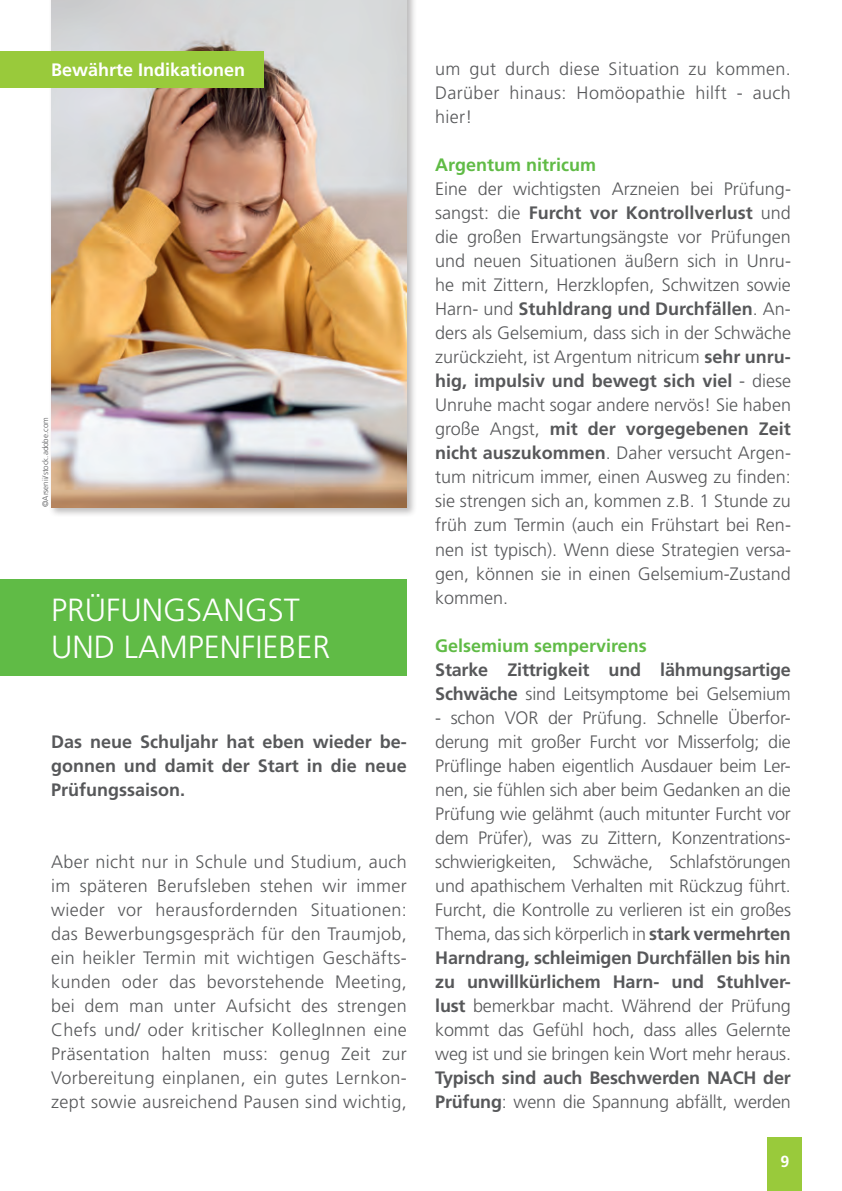
<style>
.page{position:relative;width:842px;height:1191px;background:#fff}
.page>*{position:absolute;margin:0;border:0;box-sizing:border-box;transform-origin:0 0}
.t1{font:300 32px/36px "Frutiger";color:#fff}
.t2{font:300 18px/24px "Frutiger";letter-spacing:.005em;color:#57585a;text-align:justify}
.t3{font:700 18px/24px "Frutiger";letter-spacing:-.01em;color:#57585a}
.t4{font:700 18px "Frutiger";color:#60bb46}
.t5{font:700 18px "Frutiger";color:#fff}
.t6{font:700 16px "Frutiger";color:#fff}
.t7{font:300 8px "Frutiger";color:#57585a}
.s1{font-weight:700}
.s2{font-weight:300}
</style>
<div class="page">
<div style="left:768px;top:1137px;width:34px;height:54px;background:#99ca3b"></div>
<div style="left:0;top:579px;width:407px;height:96px;background:#60bb46"></div>
<div style="left:49px;top:0;width:368px;height:517px;background:#231f20;opacity:.3"></div>
<img style="left:51px;top:0;width:356px;height:507px">
<div style="left:0;top:51px;width:264px;height:36px;background:#99ca3b"></div>
<p class="t5" style="left:51px;top:59px;width:196px">Bewährte Indikationen</p>
<p class="t7" style="left:41px;top:507px;width:91px;rotate:-90deg">©Arsenii/stock.adobe.com</p>
<h1 class="t1" style="left:51px;top:593px;width:281px">PRÜFUNGSANGST<br>UND LAMPENFIEBER</h1>
<p class="t3" style="left:51px;top:729px;width:357px;text-align:justify">Das neue Schuljahr hat eben wieder be&shy;gonnen und damit der Start in die neue Prüfungssaison.</p>
<p class="t2" style="left:51px;top:849px;width:357px">Aber nicht nur in Schule und Studium, auch im späteren Berufsleben stehen wir immer wieder vor herausfordernden Situationen: das Bewerbungsgespräch für den Traumjob, ein heikler Termin mit wichtigen Geschäfts&shy;kunden oder das bevorstehende Meeting, bei dem man unter Aufsicht des strengen Chefs und/ oder kritischer KollegInnen eine Präsentation halten muss: genug Zeit zur Vorbereitung einplanen, ein gutes Lernkon&shy;zept sowie ausreichend Pausen sind wichtig,</p>
<p class="t2" style="left:435px;top:57px;width:357px">um gut durch diese Situation zu kommen.<br>Darüber hinaus: Homöopathie hilft - auch hier!</p>
<p class="t4" style="left:435px;top:154px;width:163px">Argentum nitricum</p>
<p class="t2" style="left:435px;top:177px;width:357px">Eine der wichtigsten Arzneien bei Prüfung&shy;sangst: die <span class="s1">Furcht vor Kontrollverlust</span> und die großen Erwartungsängste vor Prüfungen und neuen Situationen äußern sich in Unru&shy;he mit Zittern, Herzklopfen, Schwitzen sowie Harn- und <span class="s1">Stuhldrang und Durchfällen</span>. An&shy;ders als Gelsemium, dass sich in der Schwäche zurückzieht, ist Argentum nitricum <span class="s1">sehr unru&shy;hig, impulsiv und bewegt sich viel</span> - diese Unruhe macht sogar andere nervös! Sie haben große Angst, <span class="s1">mit der vorgegebenen Zeit nicht auszukommen</span>. Daher versucht Argen&shy;tum nitricum immer, einen Ausweg zu finden: sie strengen sich an, kommen z.B. 1 Stunde zu früh zum Termin (auch ein Frühstart bei Ren&shy;nen ist typisch). Wenn diese Strategien versa&shy;gen, können sie in einen Gelsemium-Zustand kommen.</p>
<p class="t4" style="left:435px;top:635px;width:213px">Gelsemium sempervirens</p>
<p class="t3" style="left:435px;top:657px;width:357px">Starke Zittrigkeit und lähmungsartige<br>Schwäche <span class="s2">sind Leitsymptome bei Gelsemium</span></p>
<p class="t2" style="left:435px;top:705px;width:357px">- schon VOR der Prüfung. Schnelle Überfor&shy;derung mit großer Furcht vor Misserfolg; die Prüflinge haben eigentlich Ausdauer beim Ler&shy;nen, sie fühlen sich aber beim Gedanken an die Prüfung wie gelähmt (auch mitunter Furcht vor dem Prüfer), was zu Zittern, Konzentrations&shy;schwierigkeiten, Schwäche, Schlafstörungen und apathischem Verhalten mit Rückzug führt.<br>Furcht, die Kontrolle zu verlieren ist ein großes Thema, das sich körperlich in <span class="s1">stark vermehrten Harndrang, schleimigen Durchfällen bis hin zu unwillkürlichem Harn- und Stuhlver&shy;lust</span> bemerkbar macht. Während der Prüfung kommt das Gefühl hoch, dass alles Gelernte weg ist und sie bringen kein Wort mehr heraus.</p>
<p class="t3" style="left:435px;top:1065px;width:357px">Typisch sind auch Beschwerden NACH der<br>Prüfung<span class="s2">: wenn die Spannung abfällt, werden</span></p>
<p class="t6" style="left:780px;top:1152px;width:10px">9</p>
</div>
